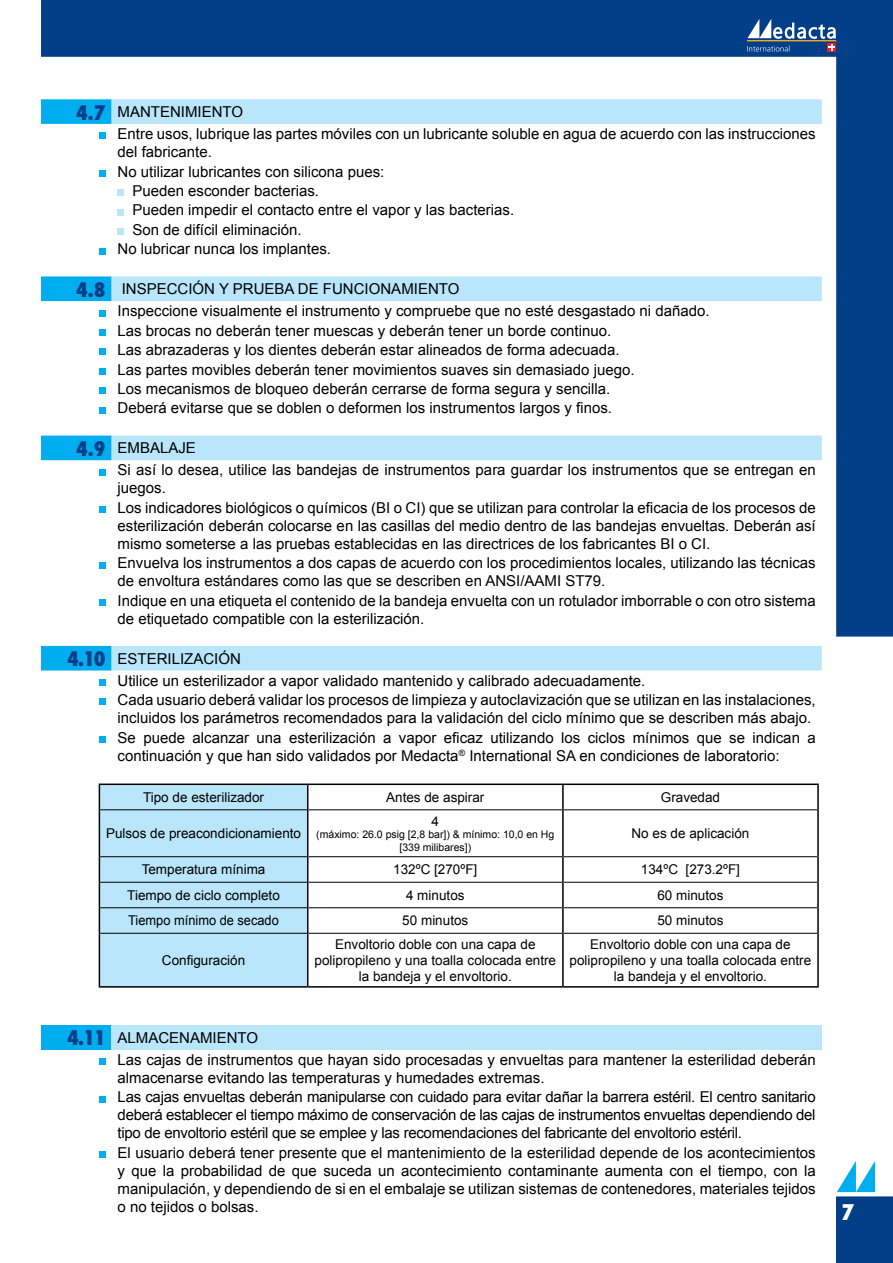
<style>
.page{position:relative;width:893px;height:1263px;background:#fff}
.page>*{position:absolute;margin:0;border:0;box-sizing:border-box;transform-origin:0 0}
.t1{font:800 condensed 21px "Futura Std";color:#fff}
.t2{font:15px/18px "Arial";color:#000}
.t3{font:15px/19.4px "Arial";letter-spacing:-.02em;color:#000}
.t4{font:13.5px/16.2px "Arial";color:#000;text-align:center}
.t5{font:13.5px "Arial";color:#000;scale:.95 1}
.t6{font:10.5px/12.6px "Arial";color:#000;text-align:center}
.s1{font-family:"Futura Std";font-weight:800;font-stretch:condensed;font-size:19.5px;color:#023f88}
</style>
<div class="page">
<div style="left:41px;top:0;width:706px;height:57px;background:#023f88"></div>
<svg style="left:836px;top:1161px;width:57px;height:102px"></svg>
<svg style="left:747px;top:0;width:146px;height:637px"></svg>
<svg style="left:41px;top:99px;width:71px;height:571px"></svg>
<svg style="left:112px;top:99px;width:710px;height:571px"></svg>
<div style="left:99px;top:133px;width:7px;height:6px;background:#00aeef"></div>
<div style="left:99px;top:170px;width:7px;height:6px;background:#00aeef"></div>
<svg style="left:118px;top:190px;width:6px;height:6px"></svg>
<svg style="left:118px;top:209px;width:6px;height:6px"></svg>
<div style="left:118px;top:228px;width:6px;height:7px;background:#b9e6fa"></div>
<div style="left:99px;top:248px;width:7px;height:6px;background:#00aeef"></div>
<div style="left:99px;top:310px;width:7px;height:6px;background:#00aeef"></div>
<div style="left:99px;top:329px;width:7px;height:7px;background:#00aeef"></div>
<div style="left:99px;top:349px;width:7px;height:6px;background:#00aeef"></div>
<div style="left:99px;top:368px;width:7px;height:6px;background:#00aeef"></div>
<div style="left:99px;top:388px;width:7px;height:6px;background:#00aeef"></div>
<div style="left:99px;top:407px;width:7px;height:6px;background:#00aeef"></div>
<div style="left:99px;top:469px;width:7px;height:6px;background:#00aeef"></div>
<div style="left:99px;top:506px;width:7px;height:7px;background:#00aeef"></div>
<div style="left:99px;top:562px;width:7px;height:6px;background:#00aeef"></div>
<div style="left:99px;top:599px;width:7px;height:7px;background:#00aeef"></div>
<div style="left:99px;top:679px;width:7px;height:7px;background:#00aeef"></div>
<div style="left:99px;top:699px;width:7px;height:6px;background:#00aeef"></div>
<div style="left:99px;top:736px;width:7px;height:6px;background:#00aeef"></div>
<hr style="left:308px;top:856px;width:254px;height:1px;background:#000">
<hr style="left:564px;top:856px;width:253px;height:1px;background:#000">
<hr style="left:308px;top:882px;width:254px;height:1px;background:#000">
<hr style="left:564px;top:882px;width:253px;height:1px;background:#000">
<hr style="left:308px;top:907px;width:254px;height:1px;background:#000">
<hr style="left:564px;top:907px;width:253px;height:1px;background:#000">
<hr style="left:308px;top:933px;width:254px;height:1px;background:#000">
<hr style="left:564px;top:933px;width:253px;height:1px;background:#000">
<hr style="left:308px;top:809px;width:254px;height:1px;background:#000">
<hr style="left:564px;top:809px;width:253px;height:1px;background:#000">
<hr style="left:99px;top:783px;width:209px;height:2px;background:#000">
<hr style="left:308px;top:783px;width:255px;height:2px;background:#000">
<svg style="left:99px;top:784px;width:209px;height:202px;background:#b1dcf0"></svg>
<hr style="left:99px;top:933px;width:1px;height:53px;background:#000">
<hr style="left:99px;top:986px;width:209px;height:1px;background:#000">
<hr style="left:308px;top:986px;width:255px;height:1px;background:#000">
<hr style="left:563px;top:783px;width:256px;height:2px;background:#000">
<hr style="left:562px;top:785px;width:2px;height:25px;background:#000">
<hr style="left:817px;top:785px;width:2px;height:25px;background:#000">
<hr style="left:562px;top:810px;width:2px;height:47px;background:#000">
<hr style="left:817px;top:810px;width:2px;height:47px;background:#000">
<hr style="left:562px;top:857px;width:2px;height:25px;background:#000">
<hr style="left:817px;top:857px;width:2px;height:25px;background:#000">
<hr style="left:562px;top:882px;width:2px;height:26px;background:#000">
<hr style="left:817px;top:882px;width:2px;height:26px;background:#000">
<hr style="left:562px;top:908px;width:2px;height:25px;background:#000">
<hr style="left:817px;top:908px;width:2px;height:25px;background:#000">
<hr style="left:562px;top:933px;width:2px;height:53px;background:#000">
<hr style="left:817px;top:933px;width:2px;height:53px;background:#000">
<hr style="left:563px;top:986px;width:256px;height:1px;background:#000">
<div style="left:41px;top:1025px;width:71px;height:24px;background:#00aeef"></div>
<div style="left:112px;top:1025px;width:710px;height:24px;background:#b9e6fa"></div>
<div style="left:99px;top:1058px;width:7px;height:7px;background:#00aeef"></div>
<div style="left:99px;top:1096px;width:7px;height:6px;background:#00aeef"></div>
<div style="left:99px;top:1151px;width:7px;height:6px;background:#00aeef"></div>
<p class="t2" style="left:118px;top:101px;width:700px;line-height:22px;text-indent:-41px"><span class="s1">4.7</span> MANTENIMIENTO<br>Entre usos, lubrique las partes móviles con un lubricante soluble en agua de acuerdo con las instrucciones</p>
<p class="t2" style="left:118px;top:143px;width:96px">del fabricante.</p>
<p class="t2" style="left:118px;top:162px;width:268px">No utilizar lubricantes con silicona pues:</p>
<p class="t2" style="left:132px;top:182px;width:188px">Pueden esconder bacterias.</p>
<p class="t2" style="left:132px;top:201px;width:383px">Pueden impedir el contacto entre el vapor y las bacterias.</p>
<p class="t2" style="left:132px;top:220px;width:171px">Son de difícil eliminación.</p>
<p class="t2" style="left:118px;top:240px;width:215px">No lubricar nunca los implantes.</p>
<p class="t2" style="left:118px;top:278px;width:593px;line-height:22px;text-indent:-41px"><span class="s1">4.8</span> INSPECCIÓN Y PRUEBA DE FUNCIONAMIENTO<br>Inspeccione visualmente el instrumento y compruebe que no esté desgastado ni dañado.</p>
<p class="t2" style="left:118px;top:321px;width:518px;line-height:19.4px">Las brocas no deberán tener muescas y deberán tener un borde continuo.<br>Las abrazaderas y los dientes deberán estar alineados de forma adecuada.<br>Las partes movibles deberán tener movimientos suaves sin demasiado juego.<br>Los mecanismos de bloqueo deberán cerrarse de forma segura y sencilla.<br>Deberá evitarse que se doblen o deformen los instrumentos largos y finos.</p>
<p class="t2" style="left:118px;top:437px;width:700px;line-height:22px;text-indent:-41px"><span class="s1">4.9</span> EMBALAJE<br>Si así lo desea, utilice las bandejas de instrumentos para guardar los instrumentos que se entregan en</p>
<p class="t2" style="left:118px;top:478px;width:700px;line-height:19.4px">juegos.<br>Los indicadores biológicos o químicos (BI o CI) que se utilizan para controlar la eficacia de los procesos de</p>
<p class="t2" style="left:118px;top:516px;width:700px">esterilización deberán colocarse en las casillas del medio dentro de las bandejas envueltas. Deberán así mismo someterse a las pruebas establecidas en las directrices de los fabricantes BI o CI.</p>
<p class="t2" style="left:118px;top:554px;width:700px">Envuelva los instrumentos a dos capas de acuerdo con los procedimientos locales, utilizando las técnicas de envoltura estándares como las que se describen en ANSI/AAMI ST79.</p>
<p class="t2" style="left:118px;top:591px;width:700px">Indique en una etiqueta el contenido de la bandeja envuelta con un rotulador imborrable o con otro sistema de etiquetado compatible con la esterilización.</p>
<p class="t2" style="left:118px;top:647px;width:529px;line-height:22px;text-indent:-50px"><span class="s1">4.10</span> ESTERILIZACIÓN<br>Utilice un esterilizador a vapor validado mantenido y calibrado adecuadamente.</p>
<p class="t2" style="left:118px;top:691px;width:700px">Cada usuario deberá validar los procesos de limpieza y autoclavización que se utilizan en las instalaciones, incluidos los parámetros recomendados para la validación del ciclo mínimo que se describen más abajo.</p>
<p class="t2" style="left:118px;top:728px;width:700px">Se puede alcanzar una esterilización a vapor eficaz utilizando los ciclos mínimos que se indican a continuación y que han sido validados por Medacta<sup>®</sup> International SA en condiciones de laboratorio:</p>
<p class="t4" style="left:143px;top:789px;width:123px">Tipo de esterilizador</p>
<p class="t4" style="left:386px;top:789px;width:100px">Antes de aspirar</p>
<p class="t4" style="left:661px;top:789px;width:61px">Gravedad</p>
<p class="t4" style="left:106px;top:825px;width:197px">Pulsos de preacondicionamiento</p>
<p class="t4" style="left:432px;top:813px;width:9px">4</p>
<p class="t6" style="left:316px;top:828px;width:240px">(máximo: 26.0 psig [2,8 bar]) &amp; mínimo: 10,0 en Hg [339 milibares])</p>
<p class="t4" style="left:632px;top:825px;width:119px">No es de aplicación</p>
<p class="t4" style="left:142px;top:861px;width:125px">Temperatura mínima</p>
<p class="t4" style="left:393px;top:861px;width:86px">132ºC [270ºF]</p>
<p class="t4" style="left:641px;top:861px;width:101px">134ºC [273.2ºF]</p>
<p class="t4" style="left:127px;top:887px;width:154px">Tiempo de ciclo completo</p>
<p class="t4" style="left:406px;top:887px;width:60px">4 minutos</p>
<p class="t4" style="left:657px;top:887px;width:68px">60 minutos</p>
<p class="t5" style="left:128px;top:913px;width:160px">Tiempo mínimo de secado</p>
<p class="t4" style="left:402px;top:912px;width:68px">50 minutos</p>
<p class="t4" style="left:657px;top:912px;width:68px">50 minutos</p>
<p class="t4" style="left:162px;top:952px;width:85px">Configuración</p>
<p class="t4" style="left:314px;top:936px;width:243px">Envoltorio doble con una capa de polipropileno y una toalla colocada entre la bandeja y el envoltorio.</p>
<p class="t4" style="left:570px;top:936px;width:243px">Envoltorio doble con una capa de polipropileno y una toalla colocada entre la bandeja y el envoltorio.</p>
<p class="t2" style="left:118px;top:1026px;width:700px;line-height:22px;text-indent:-50px"><span class="s1">4.11</span> ALMACENAMIENTO<br>Las cajas de instrumentos que hayan sido procesadas y envueltas para mantener la esterilidad deberán</p>
<p class="t3" style="left:118px;top:1068px;width:699px">almacenarse evitando las temperaturas y humedades extremas.<br>Las cajas envueltas deberán manipularse con cuidado para evitar dañar la barrera estéril. El centro sanitario</p>
<p class="t3" style="left:118px;top:1106px;width:699px;line-height:18px">deberá establecer el tiempo máximo de conservación de las cajas de instrumentos envueltas dependiendo del tipo de envoltorio estéril que se emplee y las recomendaciones del fabricante del envoltorio estéril.</p>
<p class="t2" style="left:118px;top:1143px;width:700px;text-align:justify">El usuario deberá tener presente que el mantenimiento de la esterilidad depende de los acontecimientos y que la probabilidad de que suceda un acontecimiento contaminante aumenta con el tiempo, con la manipulación, y dependiendo de si en el embalaje se utilizan sistemas de contenedores, materiales tejidos o no tejidos o bolsas.</p>
<h1 class="t1" style="left:842px;top:1199px;width:14px">7</h1>
</div>
